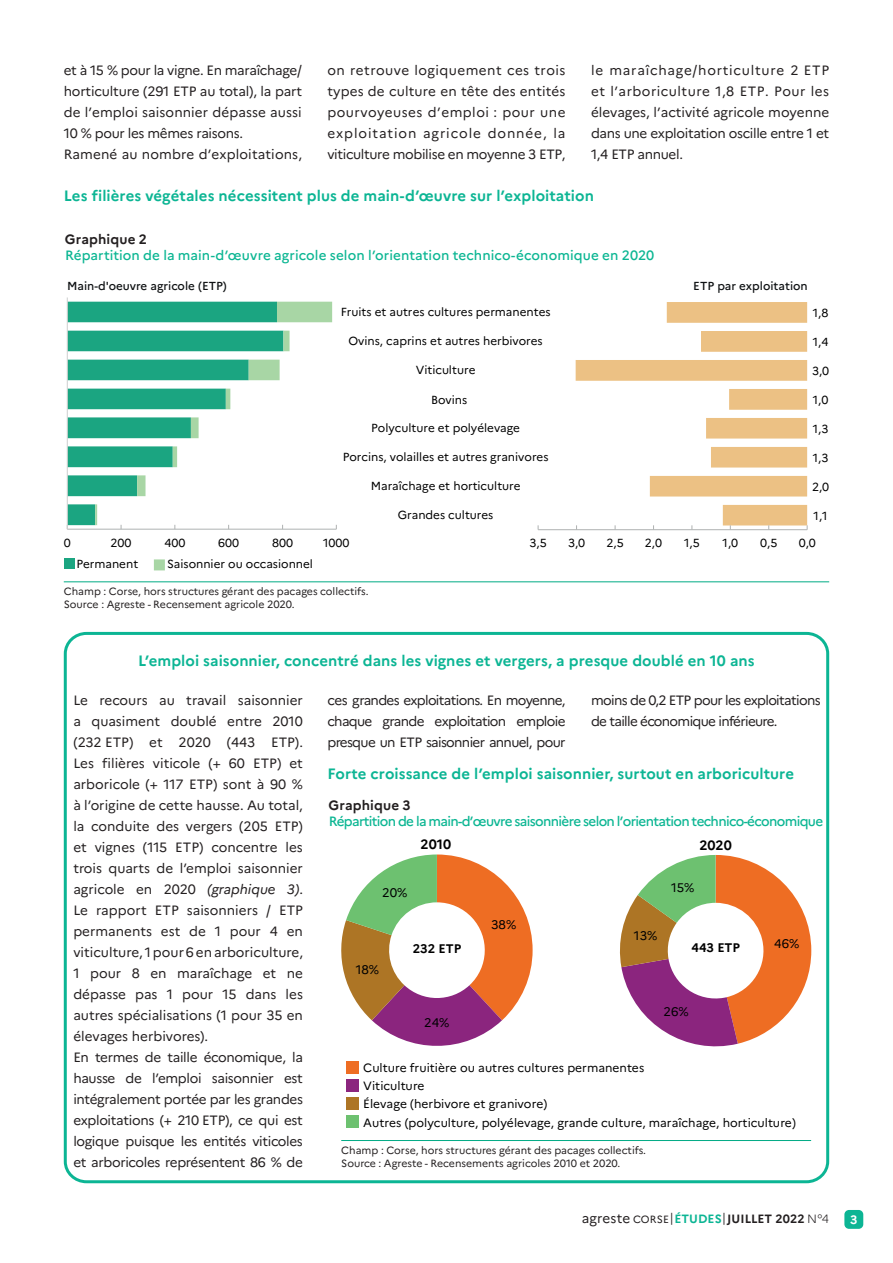
<style>
.page{position:relative;width:893px;height:1263px;background:#fff}
.page>*{position:absolute;margin:0;border:0;box-sizing:border-box;transform-origin:0 0}
.Etudes_intertitre{font:700 15px "Marianne";letter-spacing:.005em;color:#0cb594}
.Texte_lettrine__Prim{font:13.5px/21px "Marianne";letter-spacing:-.05em;color:#231f20;text-align:justify}
.Etudes_texte{font:13.5px/21px "Marianne";letter-spacing:-.025em;color:#231f20;text-align:justify}
.Tableau_1__Graph_1{font:500 13.5px "Marianne";letter-spacing:-.005em;color:#0cb693}
.Tableau_1__Graph_1-2{font:500 13.5px "Marianne";letter-spacing:-.05em;color:#0cb693}
.Etudes_texte-2{font:13.5px "Marianne";letter-spacing:.01em;color:#231f20}
.Tableau_1__Graph_1-3{font:700 13.5px "Marianne";letter-spacing:.01em;color:#231f20}
.t1{font:700 13.5px "Marianne";color:#000001}
.t2{font:12.45px "Marianne";color:#000001}
.t3{font:700 12.45px "Marianne";color:#000001}
.t4{font:700 12.15px "Marianne";color:#fff}
.t5{font:12px/17.2px "Marianne";color:#000001}
.t6{font:700 12px "Marianne";letter-spacing:.005em;color:#231f20}
.t7{font:11.7px "Marianne";color:#000001}
.t8{font:500 11.7px "Marianne";color:#0f1214}
.Source_graph___filet{font:10.5px "Marianne";color:#231f20}
.s1{font-style:italic}
.s2{font-weight:400;font-size:13.5px}
.s3{font-weight:400;font-size:10.5px}
.s4{font-family:"Open Sans";font-weight:400}
.s5{color:#0cb594}
.s6{font-weight:300}
</style>
<div class="page">
<div style="left:844px;top:1210px;width:19px;height:19px;background:#0cb594;border-radius:5px"></div>
<div style="left:64px;top:632px;width:765px;height:551px;border:3px solid #0cb594;border-radius:21px"></div>
<hr style="left:64px;top:581px;width:765px;height:1px;background:#00ab85">
<hr style="left:341px;top:1140px;width:470px;height:1px;background:#00ab85">
<svg style="left:341px;top:854px;width:192px;height:192px"></svg>
<svg style="left:619px;top:855px;width:192px;height:192px"></svg>
<div style="left:346px;top:1061px;width:13px;height:13px;background:#ee6d23"></div>
<div style="left:346px;top:1079px;width:13px;height:12px;background:#8b257e"></div>
<div style="left:346px;top:1097px;width:13px;height:13px;background:#ad7525"></div>
<div style="left:346px;top:1115px;width:13px;height:13px;background:#6dc170"></div>
<svg style="left:576px;top:302px;width:231px;height:223px"></svg>
<hr style="left:538px;top:529px;width:269px;height:1px;background:#b2b5b5">
<svg style="left:68px;top:302px;width:27px;height:223px;fill:#1ba581"></svg>
<svg style="left:95px;top:302px;width:237px;height:223px"></svg>
<hr style="left:67px;top:529px;width:269px;height:1px;background:#b2b5b5">
<hr style="left:67px;top:297px;width:1px;height:232px;background:#cfd1d1">
<div style="left:64px;top:558px;width:11px;height:11px;background:#1ba581"></div>
<svg style="left:154px;top:559px;width:11px;height:11px"></svg>
<p class="Etudes_texte" style="left:64px;top:59px;width:240px">et à 15 % pour la vigne. En maraîchage/ horticulture (291 ETP au total), la part de l’emploi saisonnier dépasse aussi 10 % pour les mêmes raisons.</p>
<p class="Etudes_texte-2" style="left:64px;top:144px;width:240px">Ramené au nombre d’exploitations,</p>
<p class="Etudes_texte" style="left:327px;top:59px;width:240px">on retrouve logiquement ces trois types de culture en tête des entités pourvoyeuses d’emploi : pour une exploitation agricole donnée, la viticulture mobilise en moyenne 3 ETP,</p>
<p class="Etudes_texte" style="left:591px;top:59px;width:240px">le maraîchage/horticulture 2 ETP et l’arboriculture 1,8 ETP. Pour les élevages, l’activité agricole moyenne dans une exploitation oscille entre 1 et 1,4 ETP annuel.</p>
<p class="Etudes_intertitre" style="left:64px;top:184px;width:532px">Les filières végétales nécessitent plus de main-d’œuvre sur l’exploitation</p>
<p class="Tableau_1__Graph_1-3" style="left:65px;top:228px;width:83px">Graphique 2</p>
<p class="Tableau_1__Graph_1" style="left:65px;top:245px;width:591px">Répartition de la main-d’œuvre agricole selon l’orientation technico-économique en 2020</p>
<p class="t8" style="left:67px;top:277px;width:161px">Main-d'oeuvre agricole (ETP)</p>
<p class="t8" style="left:693px;top:277px;width:116px">ETP par exploitation</p>
<p class="t7" style="left:341px;top:303px;width:211px">Fruits et autres cultures permanentes</p>
<p class="t7" style="left:813px;top:304px;width:17px">1,8</p>
<p class="t7" style="left:348px;top:332px;width:196px">Ovins, caprins et autres herbivores</p>
<p class="t7" style="left:813px;top:333px;width:17px">1,4</p>
<p class="t7" style="left:416px;top:361px;width:61px">Viticulture</p>
<p class="t7" style="left:812px;top:362px;width:19px">3,0</p>
<p class="t7" style="left:431px;top:390px;width:38px">Bovins</p>
<p class="t7" style="left:813px;top:391px;width:17px">1,0</p>
<p class="t7" style="left:371px;top:419px;width:150px">Polyculture et polyélevage</p>
<p class="t7" style="left:813px;top:420px;width:17px">1,3</p>
<p class="t7" style="left:343px;top:448px;width:207px">Porcins, volailles et autres granivores</p>
<p class="t7" style="left:813px;top:449px;width:17px">1,3</p>
<p class="t7" style="left:371px;top:477px;width:151px">Maraîchage et horticulture</p>
<p class="t7" style="left:812px;top:478px;width:19px">2,0</p>
<p class="t7" style="left:398px;top:506px;width:97px">Grandes cultures</p>
<p class="t7" style="left:814px;top:507px;width:15px">1,1</p>
<p class="t7" style="left:64px;top:533px;width:9px">0</p>
<p class="t7" style="left:111px;top:533px;width:23px">200</p>
<p class="t7" style="left:164px;top:533px;width:23px">400</p>
<p class="t7" style="left:218px;top:533px;width:23px">600</p>
<p class="t7" style="left:272px;top:533px;width:23px">800</p>
<p class="t7" style="left:323px;top:533px;width:28px">1000</p>
<p class="t7" style="left:530px;top:534px;width:19px">3,5</p>
<p class="t7" style="left:568px;top:534px;width:19px">3,0</p>
<p class="t7" style="left:606px;top:534px;width:19px">2,5</p>
<p class="t7" style="left:645px;top:534px;width:19px">2,0</p>
<p class="t7" style="left:684px;top:534px;width:17px">1,5</p>
<p class="t7" style="left:723px;top:534px;width:17px">1,0</p>
<p class="t7" style="left:760px;top:534px;width:19px">0,5</p>
<p class="t7" style="left:799px;top:534px;width:19px">0,0</p>
<p class="t7" style="left:76px;top:555px;width:63px">Permanent</p>
<p class="t7" style="left:167px;top:555px;width:147px">Saisonnier ou occasionnel</p>
<p class="Source_graph___filet" style="left:64px;top:583px;width:306px">Champ : Corse, hors structures gérant des pacages collectifs.</p>
<p class="Source_graph___filet" style="left:64px;top:597px;width:232px">Source : Agreste - Recensement agricole 2020.</p>
<p class="Etudes_intertitre" style="left:138px;top:649px;width:618px">L’emploi saisonnier, concentré dans les vignes et vergers, a presque doublé en 10 ans</p>
<p class="Texte_lettrine__Prim" style="left:73px;top:689px;width:231px">Le recours au travail saisonnier a quasiment doublé entre 2010 (232 ETP) et 2020 (443 ETP).<br>Les filières viticole (+ 60 ETP) et arboricole (+ 117 ETP) sont à 90 % à l’origine de cette hausse. Au total, la conduite des vergers (205 ETP) et vignes (115 ETP) concentre les trois quarts de l’emploi saisonnier agricole en 2020 <span class="s1">(graphique 3)</span>.<br>Le rapport ETP saisonniers / ETP permanents est de 1 pour 4 en viticulture, 1 pour 6 en arboriculture, 1 pour 8 en maraîchage et ne dépasse pas 1 pour 15 dans les autres spécialisations (1 pour 35 en élevages herbivores).</p>
<p class="Texte_lettrine__Prim" style="left:73px;top:1046px;width:231px">En termes de taille économique, la hausse de l’emploi saisonnier est intégralement portée par les grandes exploitations (+ 210 ETP), ce qui est logique puisque les entités viticoles et arboricoles représentent 86 % de</p>
<p class="Texte_lettrine__Prim" style="left:327px;top:689px;width:240px">ces grandes exploitations. En moyenne, chaque grande exploitation emploie presque un ETP saisonnier annuel, pour</p>
<p class="Texte_lettrine__Prim" style="left:591px;top:689px;width:231px">moins de 0,2 ETP pour les exploitations de taille économique inférieure.</p>
<p class="Etudes_intertitre" style="left:327px;top:762px;width:468px">Forte croissance de l’emploi saisonnier, surtout en arboriculture</p>
<p class="Tableau_1__Graph_1-3" style="left:329px;top:795px;width:83px">Graphique 3</p>
<p class="Tableau_1__Graph_1-2" style="left:329px;top:811px;width:496px">Répartition de la main-d’œuvre saisonnière selon l’orientation technico-économique</p>
<p class="t1" style="left:421px;top:834px;width:32px">2010</p>
<p class="t1" style="left:699px;top:834px;width:34px">2020</p>
<p class="t2" style="left:671px;top:878px;width:25px">15%</p>
<p class="t2" style="left:382px;top:883px;width:27px">20%</p>
<p class="t2" style="left:491px;top:915px;width:27px">38%</p>
<p class="t2" style="left:634px;top:926px;width:25px">13%</p>
<p class="t2" style="left:774px;top:934px;width:27px">46%</p>
<p class="t3" style="left:413px;top:939px;width:50px">232 ETP</p>
<p class="t3" style="left:692px;top:938px;width:50px">443 ETP</p>
<p class="t2" style="left:356px;top:959px;width:25px">18%</p>
<p class="t2" style="left:664px;top:1002px;width:27px">26%</p>
<p class="t2" style="left:424px;top:1013px;width:27px">24%</p>
<p class="t5" style="left:363px;top:1058px;width:283px">Culture fruitière ou autres cultures permanentes<br>Viticulture</p>
<p class="t5" style="left:363px;top:1094px;width:434px;line-height:18.8px">Élevage (herbivore et granivore)<br>Autres (polyculture, polyélevage, grande culture, maraîchage, horticulture)</p>
<p class="Source_graph___filet" style="left:341px;top:1142px;width:306px">Champ : Corse, hors structures gérant des pacages collectifs.</p>
<p class="Source_graph___filet" style="left:341px;top:1155px;width:281px">Source : Agreste - Recensements agricoles 2010 et 2020.</p>
<p class="t6" style="left:582px;top:1210px;width:249px"><span class="s2">agreste</span> <span class="s3">CORSE</span><span class="s4">|</span><span class="s5">ÉTUDES</span><span class="s4">|</span>JUILLET 2022 <span class="s6">N°4</span></p>
<p class="t4" style="left:850px;top:1210px;width:9px">3</p>
</div>
